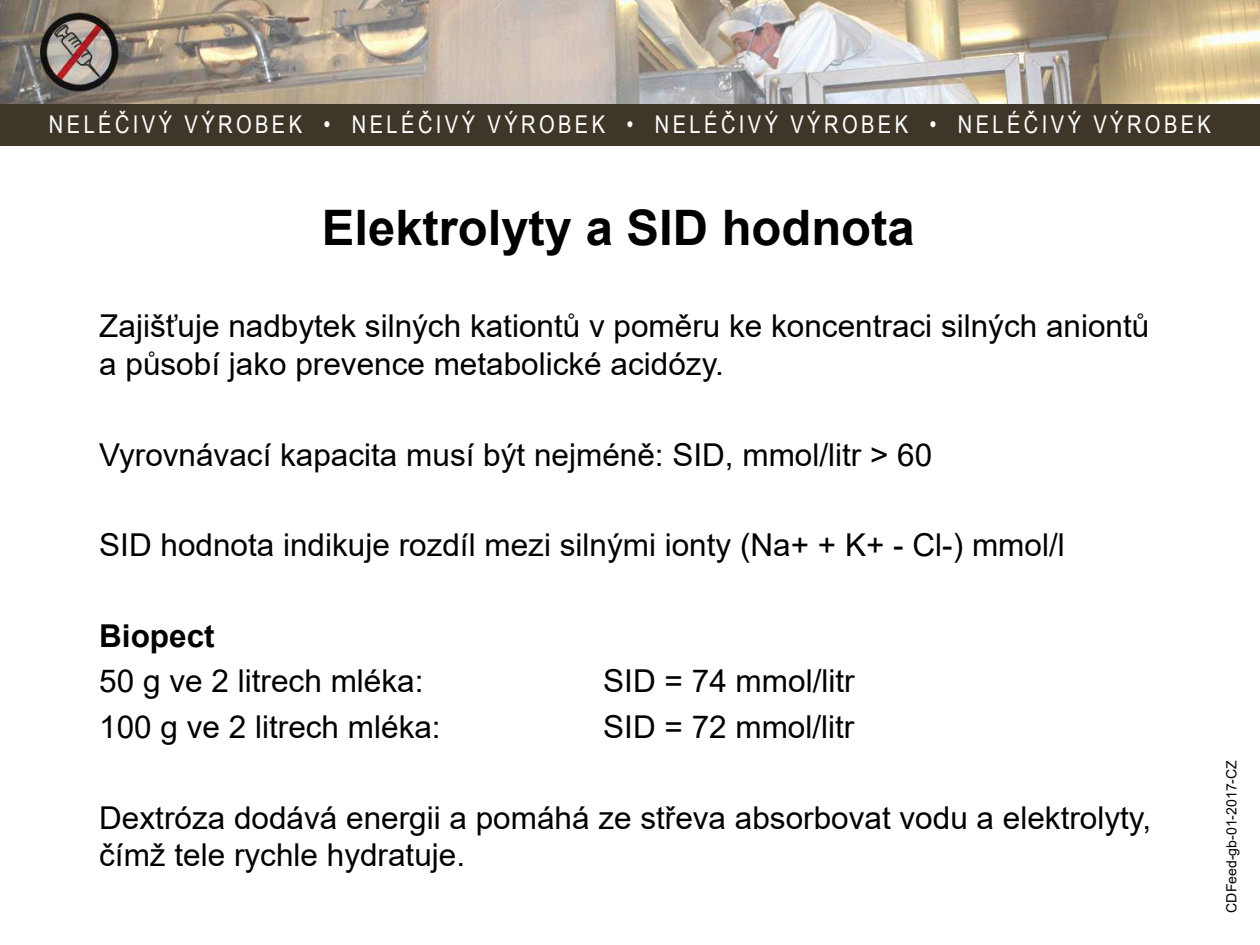
<style>
.page{position:relative;width:1260px;height:945px;background:#fff}
.page>*{position:absolute;margin:0;border:0;box-sizing:border-box;transform-origin:0 0}
.t1{font:700 49px "Arial";color:#000}
.t2{font:31.5px/37.8px "Arial";color:#000}
.t3{font:700 31.5px "Arial";color:#000}
.t4{font:24.5px "Arial Narrow";letter-spacing:.14em;color:#fff}
.t5{font:14px "Arial";color:#000}
</style>
<div class="page">
<img style="left:0;top:0;width:1260px;height:104px">
<div style="left:0;top:104px;width:1260px;height:42px;background:#3e3628"></div>
<p class="t4" style="left:49px;top:115px;width:1164px">NELÉČIVÝ VÝROBEK • NELÉČIVÝ VÝROBEK • NELÉČIVÝ VÝROBEK • NELÉČIVÝ VÝROBEK</p>
<h1 class="t1" style="left:322px;top:209px;width:594px">Elektrolyty a SID hodnota</h1>
<p class="t2" style="left:99px;top:310px;width:1052px">Zajišťuje nadbytek silných kationtů v poměru ke koncentraci silných aniontů a působí jako prevence metabolické acidózy.</p>
<p class="t2" style="left:99px;top:438px;width:835px">Vyrovnávací kapacita musí být nejméně: SID, mmol/litr &gt; 60</p>
<p class="t2" style="left:99px;top:529px;width:967px">SID hodnota indikuje rozdíl mezi silnými ionty (Na+ + K+ - Cl-) mmol/l</p>
<p class="t3" style="left:99px;top:624px;width:117px">Biopect</p>
<p class="t2" style="left:99px;top:665px;width:326px">50 g ve 2 litrech mléka:</p>
<p class="t2" style="left:603px;top:665px;width:253px">SID = 74 mmol/litr</p>
<p class="t2" style="left:99px;top:711px;width:343px">100 g ve 2 litrech mléka:</p>
<p class="t2" style="left:603px;top:711px;width:253px">SID = 72 mmol/litr</p>
<p class="t2" style="left:99px;top:801px;width:1053px">Dextróza dodává energii a pomáhá ze střeva absorbovat vodu a elektrolyty, čímž tele rychle hydratuje.</p>
<p class="t5" style="left:1226px;top:913px;width:154px;rotate:-90deg">CDFeed-gb-01-2017-CZ</p>
</div>
